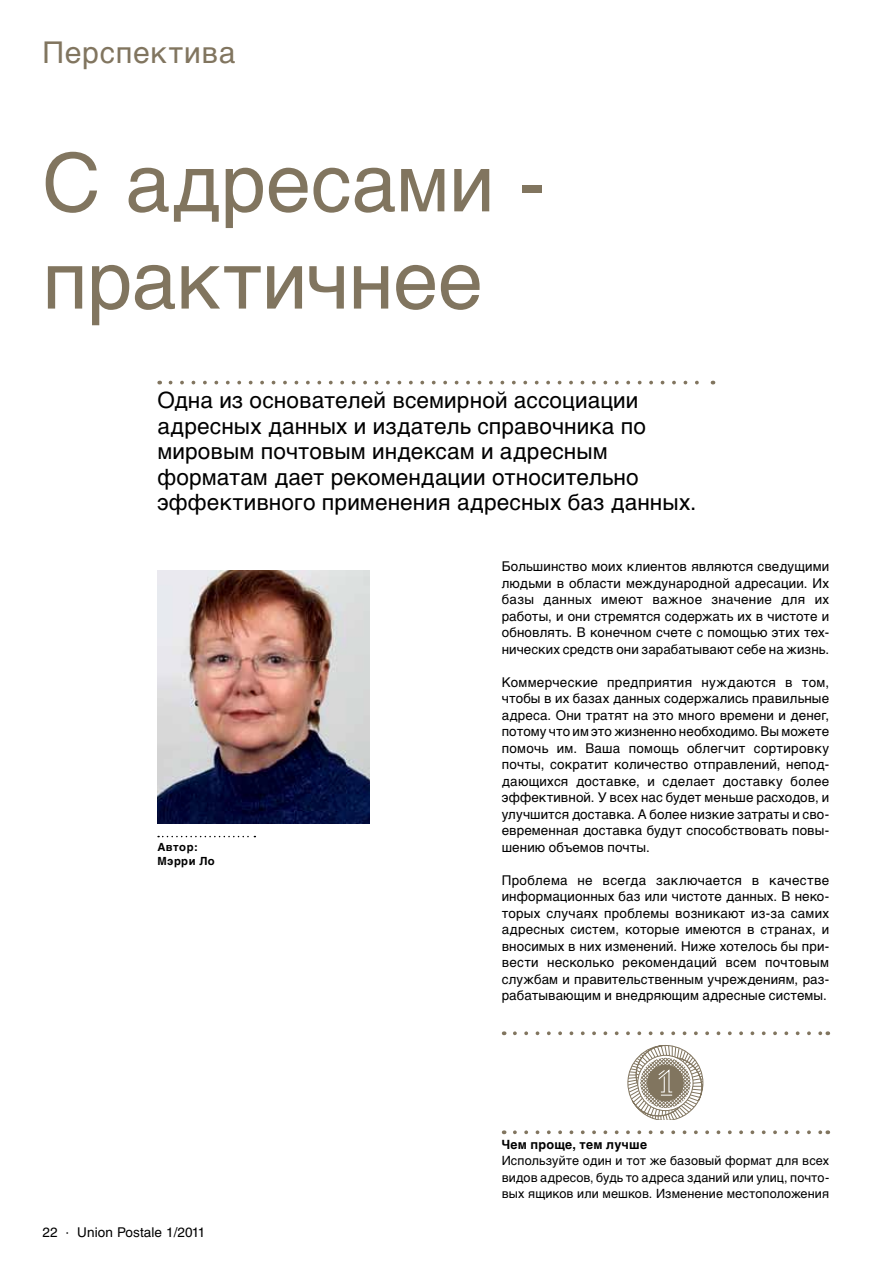
<style>
.page{position:relative;width:893px;height:1263px;background:#fff}
.page>*{position:absolute;margin:0;border:0;box-sizing:border-box;transform-origin:0 0}
.t1{font:81px/97.2px "Helvetica Cyr Upright";letter-spacing:-.005em;color:#81755f}
.t2{font:30px "Helvetica Cyr Upright";letter-spacing:.025em;color:#81755f}
.t3{font:22.5px/25.5px "Helvetica Cyr Upright";letter-spacing:.005em;color:#000}
.t4{font:13.5px/16.5px "Helvetica Cyr Upright";letter-spacing:.01em;color:#000;text-align:justify}
.t5{font:12.75px/16.5px "Helvetica Cyr Upright";letter-spacing:.01em;color:#000;text-align:justify}
.t6{font:700 12.75px "Helvetica Cyr";letter-spacing:.025em;color:#000}
.t7{font:700 11.25px/14.1px "Helvetica Cyr";letter-spacing:.045em;color:#000}
</style>
<div class="page">
<svg style="left:158px;top:836px;width:97px;height:1px"></svg>
<svg style="left:170px;top:381px;width:543px;height:3px"></svg>
<svg style="left:515px;top:1031px;width:313px;height:4px"></svg>
<svg style="left:515px;top:1130px;width:313px;height:4px"></svg>
<svg style="left:627px;top:1045px;width:77px;height:75px"></svg>
<img style="left:157px;top:570px;width:213px;height:253px">
<h2 class="t2" style="left:43px;top:35px;width:194px">Перспектива</h2>
<h1 class="t1" style="left:43px;top:135px;width:504px">С адресами - практичнее</h1>
<h3 class="t3" style="left:157px;top:388px;width:541px">Одна из основателей всемирной ассоциации адресных данных и издатель справочника по мировым почтовым индексам и адресным форматам дает рекомендации относительно эффективного применения адресных баз данных.</h3>
<p class="t7" style="left:157px;top:840px;width:59px">Автор:<br>Мэрри Ло</p>
<p class="t4" style="left:43px;top:1224px;width:164px">22 · Union Postale 1/2011</p>
<p class="t4" style="left:502px;top:558px;width:329px">Большинство моих клиентов являются сведущими людьми в области международной адресации. Их базы данных имеют важное значение для их работы, и они стремятся содержать их в чистоте и обновлять. В конечном счете с помощью этих тех&shy;нических средств они зарабатывают себе на жизнь.</p>
<p class="t4" style="left:502px;top:674px;width:329px">Коммерческие предприятия нуждаются в том, чтобы в их базах данных содержались правильные адреса. Они тратят на это много времени и денег, потому что им это жизненно необходимо. Вы можете помочь им. Ваша помощь облегчит сортировку почты, сократит количество отправлений, непод&shy;дающихся доставке, и сделает доставку более эффективной. У всех нас будет меньше расходов, и улучшится доставка. А более низкие затраты и сво&shy;евременная доставка будут способствовать повы&shy;шению объемов почты.</p>
<p class="t4" style="left:502px;top:872px;width:329px">Проблема не всегда заключается в качестве информационных баз или чистоте данных. В неко&shy;торых случаях проблемы возникают из-за самих адресных систем, которые имеются в странах, и вносимых в них изменений. Ниже хотелось бы при&shy;вести несколько рекомендаций всем почтовым службам и правительственным учреждениям, раз&shy;рабатывающим и внедряющим адресные системы.</p>
<p class="t6" style="left:502px;top:1137px;width:147px">Чем проще, тем лучше</p>
<p class="t5" style="left:502px;top:1153px;width:329px">Используйте один и тот же базовый формат для всех видов адресов, будь то адреса зданий или улиц, почто&shy;вых ящиков или мешков. Изменение местоположения</p>
</div>
